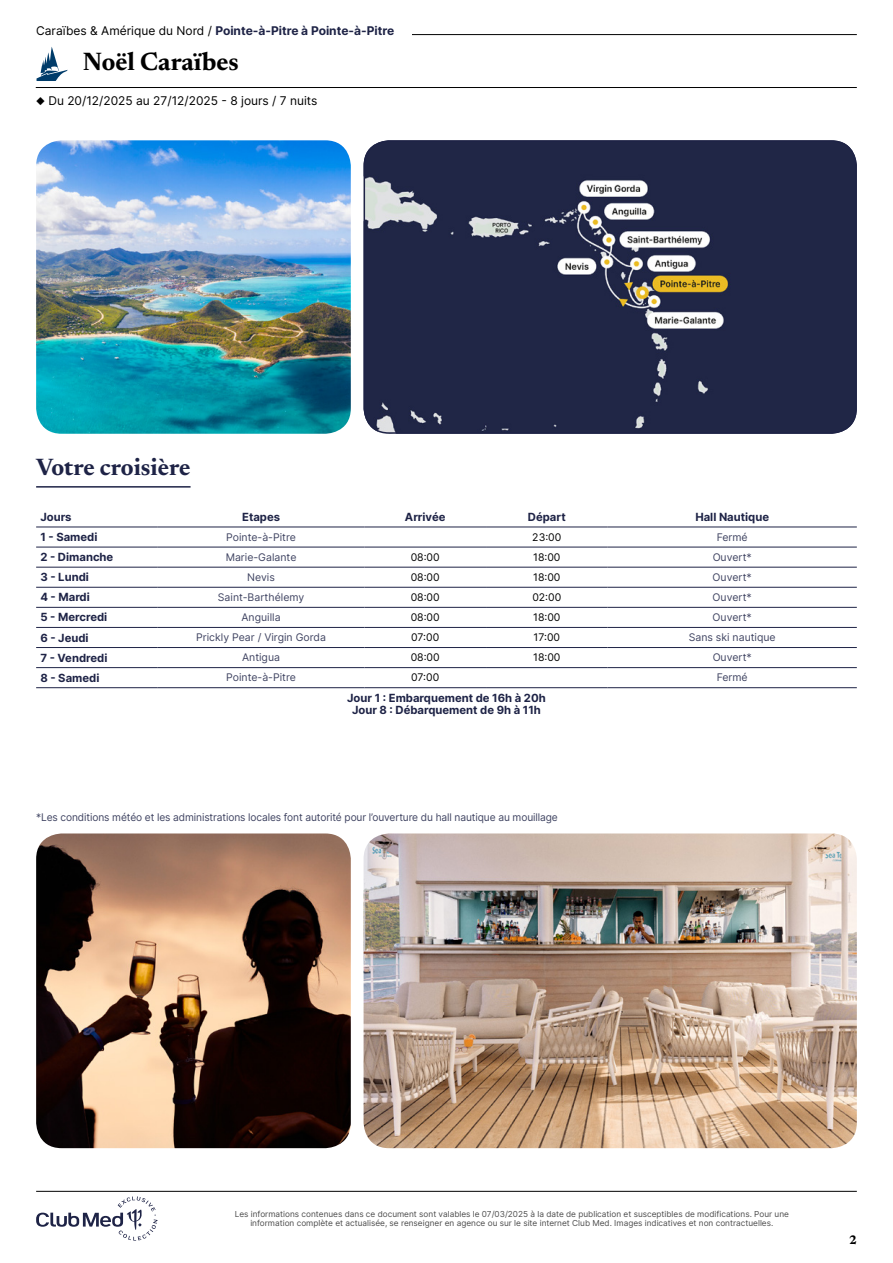
<style>
.page{position:relative;width:893px;height:1263px;background:#fff}
.page>*{position:absolute;margin:0;border:0;box-sizing:border-box;transform-origin:0 0}
.t1{font:700 25.5px "Newsreader 24 pt";color:#000}
.t2{font:700 24px "Newsreader 24 pt";color:#1e2346}
.t3{font:700 12.6px "Newsreader 24 pt";color:#000}
.t4{font:700 12px "Inter";color:#1e2346}
.t5{font:12px "Inter";color:#000}
.t6{font:700 11.25px/12px "Inter";color:#1e2346;text-align:center}
.t7{font:10.5px "Inter";color:#404462}
.t8{font:10.5px "Inter";color:#000}
.t9{font:8.25px/9px "Inter";color:#4d4d4d;text-align:center}
.s1{font-weight:400;color:#000}
</style>
<div class="page">
<hr style="left:107px;top:34px;width:750px;height:1px;background:#000">
<hr style="left:36px;top:87px;width:821px;height:1px;background:#000">
<svg style="left:36px;top:47px;width:32px;height:34px"></svg>
<div style="left:36px;top:26px;width:375px;height:17px;background:#fff"></div>
<img style="left:364px;top:833px;width:493px;height:315px">
<hr style="left:36px;top:527px;width:122px;height:1px;background:#1e2346">
<hr style="left:158px;top:527px;width:206px;height:1px;background:#1e2346">
<hr style="left:364px;top:527px;width:122px;height:1px;background:#1e2346">
<hr style="left:486px;top:527px;width:122px;height:1px;background:#1e2346">
<hr style="left:608px;top:527px;width:249px;height:1px;background:#1e2346">
<hr style="left:36px;top:547px;width:122px;height:1px;background:#1e2346">
<hr style="left:158px;top:547px;width:206px;height:1px;background:#1e2346">
<hr style="left:364px;top:547px;width:122px;height:1px;background:#1e2346">
<hr style="left:486px;top:547px;width:122px;height:1px;background:#1e2346">
<hr style="left:608px;top:547px;width:249px;height:1px;background:#1e2346">
<hr style="left:36px;top:567px;width:122px;height:1px;background:#1e2346">
<hr style="left:158px;top:567px;width:206px;height:1px;background:#1e2346">
<hr style="left:364px;top:567px;width:122px;height:1px;background:#1e2346">
<hr style="left:486px;top:567px;width:122px;height:1px;background:#1e2346">
<hr style="left:608px;top:567px;width:249px;height:1px;background:#1e2346">
<hr style="left:36px;top:587px;width:122px;height:1px;background:#1e2346">
<hr style="left:158px;top:587px;width:206px;height:1px;background:#1e2346">
<hr style="left:364px;top:587px;width:122px;height:1px;background:#1e2346">
<hr style="left:486px;top:587px;width:122px;height:1px;background:#1e2346">
<hr style="left:608px;top:587px;width:249px;height:1px;background:#1e2346">
<hr style="left:36px;top:607px;width:122px;height:1px;background:#1e2346">
<hr style="left:158px;top:607px;width:206px;height:1px;background:#1e2346">
<hr style="left:364px;top:607px;width:122px;height:1px;background:#1e2346">
<hr style="left:486px;top:607px;width:122px;height:1px;background:#1e2346">
<hr style="left:608px;top:607px;width:249px;height:1px;background:#1e2346">
<hr style="left:36px;top:627px;width:122px;height:1px;background:#1e2346">
<hr style="left:158px;top:627px;width:206px;height:1px;background:#1e2346">
<hr style="left:364px;top:627px;width:122px;height:1px;background:#1e2346">
<hr style="left:486px;top:627px;width:122px;height:1px;background:#1e2346">
<hr style="left:608px;top:627px;width:249px;height:1px;background:#1e2346">
<hr style="left:36px;top:647px;width:122px;height:1px;background:#1e2346">
<hr style="left:158px;top:647px;width:206px;height:1px;background:#1e2346">
<hr style="left:364px;top:647px;width:122px;height:1px;background:#1e2346">
<hr style="left:486px;top:647px;width:122px;height:1px;background:#1e2346">
<hr style="left:608px;top:647px;width:249px;height:1px;background:#1e2346">
<hr style="left:36px;top:667px;width:122px;height:1px;background:#1e2346">
<hr style="left:36px;top:687px;width:122px;height:1px;background:#1e2346">
<hr style="left:158px;top:667px;width:206px;height:1px;background:#1e2346">
<hr style="left:158px;top:687px;width:206px;height:1px;background:#1e2346">
<hr style="left:364px;top:667px;width:122px;height:1px;background:#1e2346">
<hr style="left:364px;top:687px;width:122px;height:1px;background:#1e2346">
<hr style="left:486px;top:667px;width:122px;height:1px;background:#1e2346">
<hr style="left:486px;top:687px;width:122px;height:1px;background:#1e2346">
<hr style="left:608px;top:667px;width:249px;height:1px;background:#1e2346">
<hr style="left:608px;top:687px;width:249px;height:1px;background:#1e2346">
<img style="left:364px;top:140px;width:493px;height:294px">
<div style="left:364px;top:140px;width:493px;height:294px;border:2px solid #1e2346;border-radius:25px"></div>
<img style="left:36px;top:140px;width:315px;height:294px">
<img style="left:36px;top:833px;width:315px;height:315px">
<hr style="left:36px;top:486px;width:155px;height:2px;background:#1e2346">
<svg style="left:36px;top:1196px;width:122px;height:44px"></svg>
<hr style="left:36px;top:1191px;width:821px;height:1px;background:#000">
<p class="t4" style="left:36px;top:22px;width:360px"><span class="s1">Caraïbes &amp; Amérique du Nord /</span> Pointe-à-Pitre à Pointe-à-Pitre</p>
<h1 class="t1" style="left:83px;top:43px;width:157px">Noël Caraïbes</h1>
<p class="t5" style="left:36px;top:92px;width:283px">◆ Du 20/12/2025 au 27/12/2025 - 8 jours / 7 nuits</p>
<h2 class="t2" style="left:36px;top:450px;width:156px">Votre croisière</h2>
<p class="t6" style="left:40px;top:510px;width:33px">Jours</p>
<p class="t6" style="left:242px;top:510px;width:39px">Etapes</p>
<p class="t6" style="left:405px;top:510px;width:42px">Arrivée</p>
<p class="t6" style="left:528px;top:510px;width:39px">Départ</p>
<p class="t6" style="left:695px;top:510px;width:75px">Hall Nautique</p>
<p class="t6" style="left:40px;top:531px;width:59px">1 - Samedi</p>
<p class="t7" style="left:226px;top:529px;width:71px">Pointe-à-Pitre</p>
<p class="t8" style="left:532px;top:529px;width:31px">23:00</p>
<p class="t7" style="left:717px;top:529px;width:32px">Fermé</p>
<p class="t6" style="left:40px;top:551px;width:74px">2 - Dimanche</p>
<p class="t7" style="left:226px;top:549px;width:72px">Marie-Galante</p>
<p class="t8" style="left:411px;top:549px;width:31px">08:00</p>
<p class="t8" style="left:533px;top:549px;width:29px">18:00</p>
<p class="t7" style="left:713px;top:549px;width:41px">Ouvert*</p>
<p class="t6" style="left:40px;top:571px;width:50px">3 - Lundi</p>
<p class="t7" style="left:247px;top:570px;width:29px">Nevis</p>
<p class="t8" style="left:411px;top:570px;width:31px">08:00</p>
<p class="t8" style="left:533px;top:570px;width:29px">18:00</p>
<p class="t7" style="left:713px;top:570px;width:41px">Ouvert*</p>
<p class="t6" style="left:40px;top:591px;width:51px">4 - Mardi</p>
<p class="t7" style="left:218px;top:590px;width:88px">Saint-Barthélemy</p>
<p class="t8" style="left:411px;top:590px;width:31px">08:00</p>
<p class="t8" style="left:532px;top:590px;width:30px">02:00</p>
<p class="t7" style="left:713px;top:590px;width:41px">Ouvert*</p>
<p class="t6" style="left:40px;top:611px;width:68px">5 - Mercredi</p>
<p class="t7" style="left:242px;top:610px;width:41px">Anguilla</p>
<p class="t8" style="left:411px;top:610px;width:31px">08:00</p>
<p class="t8" style="left:533px;top:610px;width:29px">18:00</p>
<p class="t7" style="left:713px;top:610px;width:41px">Ouvert*</p>
<p class="t6" style="left:40px;top:631px;width:50px">6 - Jeudi</p>
<p class="t7" style="left:196px;top:630px;width:131px">Prickly Pear / Virgin Gorda</p>
<p class="t8" style="left:411px;top:630px;width:30px">07:00</p>
<p class="t8" style="left:534px;top:630px;width:28px">17:00</p>
<p class="t7" style="left:689px;top:630px;width:88px">Sans ski nautique</p>
<p class="t6" style="left:40px;top:651px;width:69px">7 - Vendredi</p>
<p class="t7" style="left:242px;top:650px;width:39px">Antigua</p>
<p class="t8" style="left:411px;top:650px;width:31px">08:00</p>
<p class="t8" style="left:533px;top:650px;width:29px">18:00</p>
<p class="t7" style="left:713px;top:650px;width:41px">Ouvert*</p>
<p class="t6" style="left:40px;top:671px;width:61px">8 - Samedi</p>
<p class="t7" style="left:226px;top:670px;width:71px">Pointe-à-Pitre</p>
<p class="t8" style="left:411px;top:670px;width:30px">07:00</p>
<p class="t7" style="left:717px;top:670px;width:32px">Fermé</p>
<p class="t6" style="left:347px;top:691px;width:200px">Jour 1 : Embarquement de 16h à 20h<br>Jour 8 : Débarquement de 9h à 11h</p>
<p class="t7" style="left:36px;top:809px;width:523px">*Les conditions météo et les administrations locales font autorité pour l’ouverture du hall nautique au mouillage</p>
<p class="t9" style="left:235px;top:1209px;width:556px">Les informations contenues dans ce document sont valables le 07/03/2025 à la date de publication et susceptibles de modifications. Pour une information complète et actualisée, se renseigner en agence ou sur le site internet Club Med. Images indicatives et non contractuelles.</p>
<p class="t3" style="left:849px;top:1230px;width:9px">2</p>
</div>
